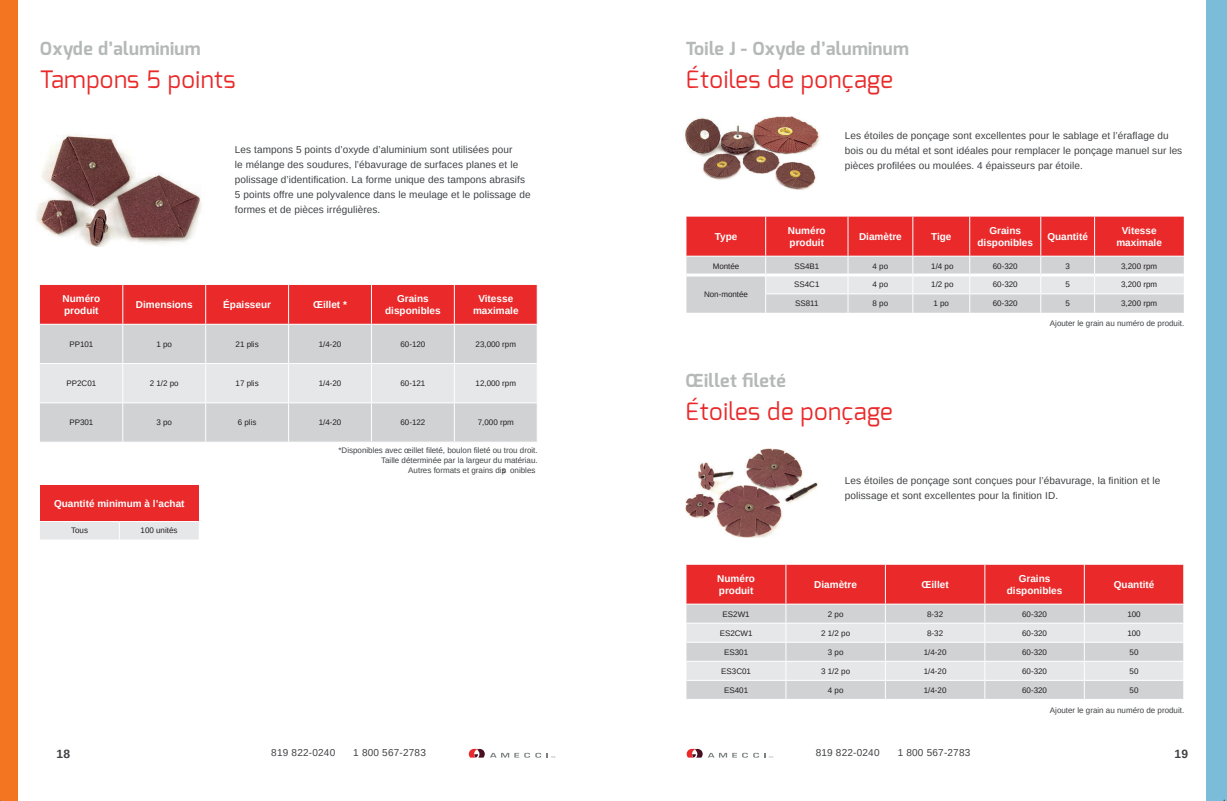
<style>
.page{position:relative;width:1227px;height:801px;background:#fff}
.page>*{position:absolute;margin:0;border:0;box-sizing:border-box;transform-origin:0 0}
.t1{font:24px "Exo";letter-spacing:.02em;color:#e9292a}
.t2{font:700 18px "Exo";letter-spacing:.02em;color:#b4b8b7}
.t3{font:700 12px "Arimo";color:#404245}
.t4{font:10px/15px "Arimo";letter-spacing:.01em;color:#404245}
.t5{font:700 10px/12px "Arimo";color:#fff;text-align:center}
.t6{font:8px "Arimo";color:#231f20}
.t7{font:8px "Arimo";color:#404245}
</style>
<div class="page">
<svg style="left:687px;top:748px;width:86px;height:9px"></svg>
<div style="left:0;top:0;width:18px;height:801px;background:#f47521"></div>
<svg style="left:469px;top:748px;width:86px;height:9px"></svg>
<svg style="left:686px;top:217px;width:498px;height:96px;background:#e09496"></svg>
<div style="left:40px;top:285px;width:497px;height:39px;background:#e9292a"></div>
<div style="left:40px;top:325px;width:497px;height:116px;background:#d1d2d4"></div>
<div style="left:40px;top:364px;width:497px;height:38px;background:#e6e7e9"></div>
<hr style="left:122px;top:285px;width:1px;height:39px;background:#fff">
<hr style="left:205px;top:285px;width:1px;height:39px;background:#fff">
<hr style="left:288px;top:285px;width:1px;height:39px;background:#fff">
<hr style="left:371px;top:285px;width:1px;height:39px;background:#fff">
<hr style="left:454px;top:285px;width:1px;height:39px;background:#fff">
<hr style="left:122px;top:325px;width:1px;height:38px;background:#fff">
<hr style="left:205px;top:325px;width:1px;height:38px;background:#fff">
<hr style="left:288px;top:325px;width:1px;height:38px;background:#fff">
<hr style="left:371px;top:325px;width:1px;height:38px;background:#fff">
<hr style="left:454px;top:325px;width:1px;height:38px;background:#fff">
<hr style="left:40px;top:363px;width:83px;height:1px;background:#fff">
<hr style="left:123px;top:363px;width:83px;height:1px;background:#fff">
<hr style="left:122px;top:364px;width:1px;height:38px;background:#fff">
<hr style="left:206px;top:363px;width:83px;height:1px;background:#fff">
<hr style="left:205px;top:364px;width:1px;height:38px;background:#fff">
<hr style="left:289px;top:363px;width:82px;height:1px;background:#fff">
<hr style="left:288px;top:364px;width:1px;height:38px;background:#fff">
<hr style="left:371px;top:363px;width:83px;height:1px;background:#fff">
<hr style="left:371px;top:364px;width:1px;height:38px;background:#fff">
<hr style="left:454px;top:363px;width:84px;height:1px;background:#fff">
<hr style="left:454px;top:364px;width:1px;height:38px;background:#fff">
<hr style="left:40px;top:402px;width:83px;height:1px;background:#fff">
<hr style="left:123px;top:402px;width:83px;height:1px;background:#fff">
<hr style="left:122px;top:403px;width:1px;height:38px;background:#fff">
<hr style="left:206px;top:402px;width:83px;height:1px;background:#fff">
<hr style="left:205px;top:403px;width:1px;height:38px;background:#fff">
<hr style="left:289px;top:402px;width:82px;height:1px;background:#fff">
<hr style="left:288px;top:403px;width:1px;height:38px;background:#fff">
<hr style="left:371px;top:402px;width:83px;height:1px;background:#fff">
<hr style="left:371px;top:403px;width:1px;height:38px;background:#fff">
<hr style="left:454px;top:402px;width:84px;height:1px;background:#fff">
<hr style="left:454px;top:403px;width:1px;height:38px;background:#fff">
<div style="left:1206px;top:0;width:21px;height:801px;background:#7bbcd9"></div>
<div style="left:40px;top:485px;width:159px;height:36px;background:#e9292a"></div>
<div style="left:40px;top:521px;width:159px;height:18px;background:#e6e7e9"></div>
<img style="left:685px;top:117px;width:135px;height:73px">
<svg style="left:686px;top:565px;width:498px;height:134px;background:#dfa9ab"></svg>
<img style="left:685px;top:448px;width:133px;height:89px">
<img style="left:36px;top:135px;width:166px;height:112px">
<h2 class="t2" style="left:40px;top:37px;width:162px">Oxyde d’aluminium</h2>
<h2 class="t2" style="left:686px;top:37px;width:224px">Toile J - Oxyde d’aluminum</h2>
<h1 class="t1" style="left:40px;top:64px;width:197px">Tampons 5 points</h1>
<h1 class="t1" style="left:686px;top:64px;width:209px">Étoiles de ponçage</h1>
<p class="t4" style="left:235px;top:142px;width:297px">Les tampons 5 points d’oxyde d’aluminium sont utilisées pour<br>le mélange des soudures, l’ébavurage de surfaces planes et le polissage d’identification. La forme unique des tampons abrasifs 5 points offre une polyvalence dans le meulage et le polissage de formes et de pièces irrégulières.</p>
<p class="t5" style="left:62px;top:293px;width:39px;text-align:left">Numéro produit</p>
<p class="t5" style="left:136px;top:299px;width:58px">Dimensions</p>
<p class="t5" style="left:223px;top:299px;width:49px">Épaisseur</p>
<p class="t5" style="left:313px;top:299px;width:35px">Œillet *</p>
<p class="t5" style="left:385px;top:293px;width:57px">Grains disponibles</p>
<p class="t5" style="left:473px;top:293px;width:47px">Vitesse maximale</p>
<p class="t6" style="left:69px;top:339px;width:26px">PP101</p>
<p class="t6" style="left:156px;top:339px;width:17px">1 po</p>
<p class="t6" style="left:236px;top:339px;width:24px">21 plis</p>
<p class="t6" style="left:319px;top:339px;width:24px">1/4-20</p>
<p class="t6" style="left:400px;top:339px;width:26px">60-120</p>
<p class="t6" style="left:475px;top:339px;width:41px">23,000 rpm</p>
<p class="t6" style="left:66px;top:378px;width:31px">PP2C01</p>
<p class="t6" style="left:150px;top:378px;width:30px">2 1/2 po</p>
<p class="t6" style="left:236px;top:378px;width:24px">17 plis</p>
<p class="t6" style="left:319px;top:378px;width:24px">1/4-20</p>
<p class="t6" style="left:400px;top:378px;width:26px">60-121</p>
<p class="t6" style="left:475px;top:378px;width:41px">12,000 rpm</p>
<p class="t6" style="left:69px;top:417px;width:26px">PP301</p>
<p class="t6" style="left:156px;top:417px;width:17px">3 po</p>
<p class="t6" style="left:238px;top:417px;width:20px">6 plis</p>
<p class="t6" style="left:319px;top:417px;width:24px">1/4-20</p>
<p class="t6" style="left:400px;top:417px;width:26px">60-122</p>
<p class="t6" style="left:478px;top:417px;width:37px">7,000 rpm</p>
<p class="t5" style="left:54px;top:498px;width:132px">Quantité minimum à l’achat</p>
<p class="t6" style="left:71px;top:525px;width:18px">Tous</p>
<p class="t6" style="left:141px;top:525px;width:38px">100 unités</p>
<p class="t7" style="left:338px;top:445px;width:201px">*Disponibles avec œillet fileté, boulon fileté ou trou droit.</p>
<p class="t7" style="left:381px;top:455px;width:157px">Taille déterminée par la largeur du matériau.</p>
<p class="t7" style="left:408px;top:465px;width:128px">Autres formats et grains disp onibles.</p>
<p class="t4" style="left:845px;top:128px;width:338px">Les étoiles de ponçage sont excellentes pour le sablage et l’éraflage du bois ou du métal et sont idéales pour remplacer le ponçage manuel sur les pièces profilées ou moulées. 4 épaisseurs par étoile.</p>
<p class="t5" style="left:715px;top:231px;width:24px">Type</p>
<p class="t5" style="left:788px;top:225px;width:39px;text-align:left">Numéro produit</p>
<p class="t5" style="left:859px;top:231px;width:44px">Diamètre</p>
<p class="t5" style="left:931px;top:231px;width:22px">Tige</p>
<p class="t5" style="left:977px;top:225px;width:57px">Grains disponibles</p>
<p class="t5" style="left:1047px;top:231px;width:42px">Quantité</p>
<p class="t5" style="left:1116px;top:225px;width:47px">Vitesse maximale</p>
<p class="t6" style="left:713px;top:261px;width:28px">Montée</p>
<p class="t6" style="left:794px;top:261px;width:26px">SS4B1</p>
<p class="t6" style="left:872px;top:261px;width:17px">4 po</p>
<p class="t6" style="left:931px;top:261px;width:23px">1/4 po</p>
<p class="t6" style="left:993px;top:261px;width:26px">60-320</p>
<p class="t6" style="left:1065px;top:261px;width:6px">3</p>
<p class="t6" style="left:1121px;top:261px;width:37px">3,200 rpm</p>
<p class="t6" style="left:704px;top:289px;width:45px">Non-montée</p>
<p class="t6" style="left:794px;top:279px;width:27px">SS4C1</p>
<p class="t6" style="left:872px;top:279px;width:17px">4 po</p>
<p class="t6" style="left:931px;top:279px;width:23px">1/2 po</p>
<p class="t6" style="left:993px;top:279px;width:26px">60-320</p>
<p class="t6" style="left:1065px;top:279px;width:6px">5</p>
<p class="t6" style="left:1121px;top:279px;width:37px">3,200 rpm</p>
<p class="t6" style="left:795px;top:298px;width:25px">SS811</p>
<p class="t6" style="left:872px;top:298px;width:17px">8 po</p>
<p class="t6" style="left:933px;top:298px;width:17px">1 po</p>
<p class="t6" style="left:993px;top:298px;width:26px">60-320</p>
<p class="t6" style="left:1065px;top:298px;width:6px">5</p>
<p class="t6" style="left:1121px;top:298px;width:37px">3,200 rpm</p>
<h2 class="t2" style="left:685px;top:369px;width:102px">Œillet fileté</h2>
<h1 class="t1" style="left:685px;top:396px;width:209px">Étoiles de ponçage</h1>
<p class="t7" style="left:1050px;top:318px;width:135px">Ajouter le grain au numéro de produit.</p>
<p class="t4" style="left:845px;top:473px;width:317px">Les étoiles de ponçage sont conçues pour l’ébavurage, la finition et le polissage et sont excellentes pour la finition ID.</p>
<p class="t5" style="left:717px;top:573px;width:39px;text-align:left">Numéro produit</p>
<p class="t5" style="left:814px;top:579px;width:44px">Diamètre</p>
<p class="t5" style="left:921px;top:579px;width:29px">Œillet</p>
<p class="t5" style="left:1007px;top:573px;width:57px">Grains disponibles</p>
<p class="t5" style="left:1114px;top:579px;width:42px">Quantité</p>
<p class="t6" style="left:722px;top:608px;width:29px">ES2W1</p>
<p class="t6" style="left:828px;top:608px;width:17px">2 po</p>
<p class="t6" style="left:927px;top:608px;width:18px">8-32</p>
<p class="t6" style="left:1022px;top:608px;width:26px">60-320</p>
<p class="t6" style="left:1127px;top:608px;width:15px">100</p>
<p class="t6" style="left:720px;top:628px;width:34px">ES2CW1</p>
<p class="t6" style="left:821px;top:628px;width:30px">2 1/2 po</p>
<p class="t6" style="left:927px;top:628px;width:18px">8-32</p>
<p class="t6" style="left:1022px;top:628px;width:26px">60-320</p>
<p class="t6" style="left:1127px;top:628px;width:15px">100</p>
<p class="t6" style="left:724px;top:647px;width:26px">ES301</p>
<p class="t6" style="left:828px;top:647px;width:17px">3 po</p>
<p class="t6" style="left:924px;top:647px;width:24px">1/4-20</p>
<p class="t6" style="left:1022px;top:647px;width:26px">60-320</p>
<p class="t6" style="left:1129px;top:647px;width:10px">50</p>
<p class="t6" style="left:721px;top:666px;width:31px">ES3C01</p>
<p class="t6" style="left:821px;top:666px;width:30px">3 1/2 po</p>
<p class="t6" style="left:924px;top:666px;width:24px">1/4-20</p>
<p class="t6" style="left:1022px;top:666px;width:26px">60-320</p>
<p class="t6" style="left:1129px;top:666px;width:10px">50</p>
<p class="t6" style="left:724px;top:685px;width:26px">ES401</p>
<p class="t6" style="left:828px;top:685px;width:17px">4 po</p>
<p class="t6" style="left:924px;top:685px;width:24px">1/4-20</p>
<p class="t6" style="left:1022px;top:685px;width:26px">60-320</p>
<p class="t6" style="left:1129px;top:685px;width:10px">50</p>
<p class="t7" style="left:1050px;top:705px;width:135px">Ajouter le grain au numéro de produit.</p>
<p class="t3" style="left:57px;top:745px;width:15px">18</p>
<p class="t4" style="left:271px;top:745px;width:65px">819 822-0240</p>
<p class="t4" style="left:353px;top:745px;width:74px">1 800 567-2783</p>
<p class="t4" style="left:816px;top:745px;width:65px">819 822-0240</p>
<p class="t4" style="left:898px;top:745px;width:74px">1 800 567-2783</p>
<p class="t3" style="left:1174px;top:745px;width:15px">19</p>
</div>
